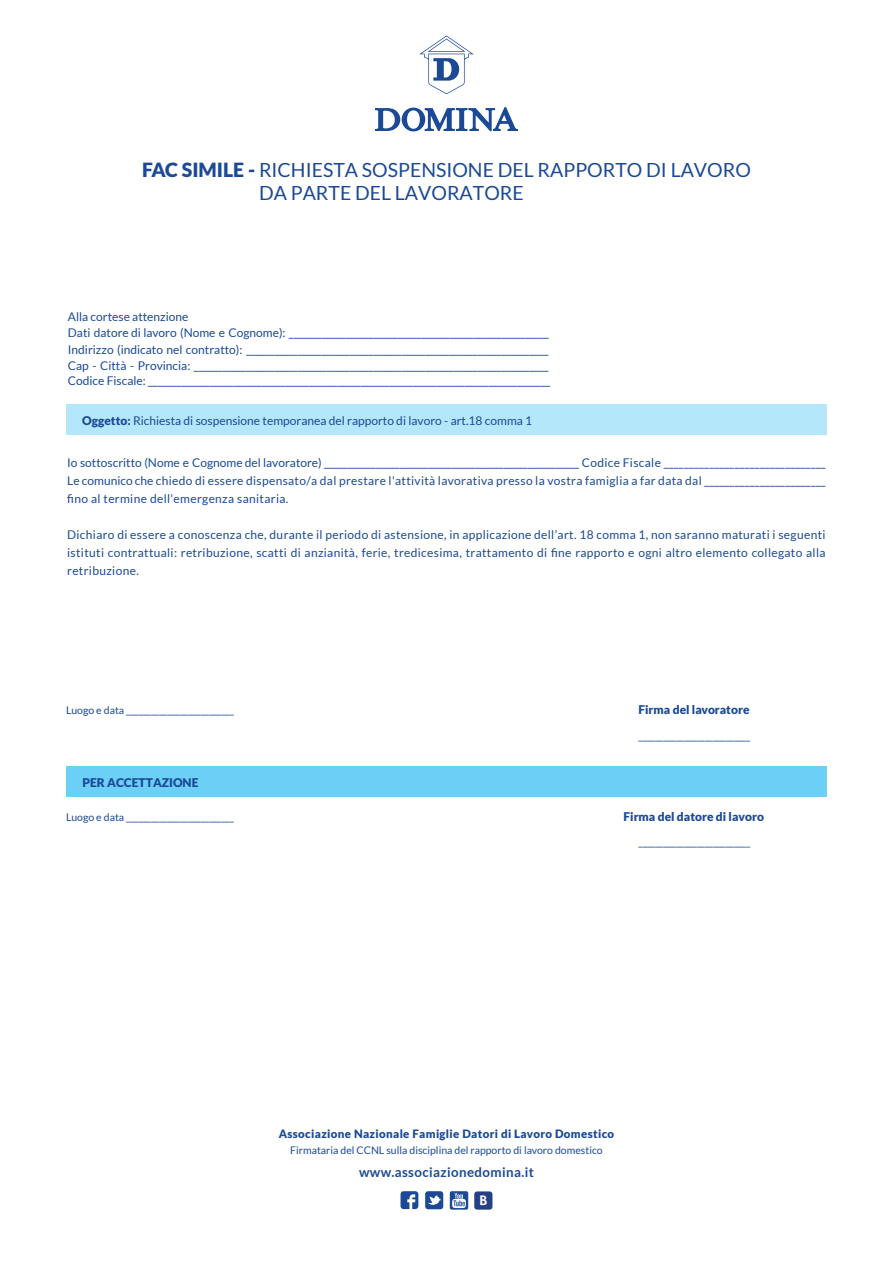
<style>
.page{position:relative;width:893px;height:1263px;background:#fff}
.page>*{position:absolute;margin:0;border:0;box-sizing:border-box;transform-origin:0 0}
.t1{font:19.5px/23.4px "Lato";color:#1b4996}
.t2{font:700 13.35px "Lato";letter-spacing:.03em;color:#1b4996}
.t3{font:700 13.05px "Aller";color:#fff}
.t4{font:12px/18px "Lato";color:#1b4996;text-align:justify}
.t5{font:900 12px "Lato";color:#1b4996}
.t6{font:900 11.55px "Lato";letter-spacing:.03em;color:#1b4996}
.t7{font:10.5px "Lato";color:#1b4996}
.s1{font-weight:900}
</style>
<div class="page">
<svg style="left:419px;top:36px;width:55px;height:58px"></svg>
<svg style="left:375px;top:107px;width:143px;height:25px"></svg>
<div style="left:67px;top:405px;width:760px;height:30px;background:#b5e7fa"></div>
<div style="left:67px;top:766px;width:760px;height:30px;background:#6bcff6"></div>
<svg style="left:400px;top:1191px;width:18px;height:18px"></svg>
<svg style="left:425px;top:1191px;width:18px;height:18px"></svg>
<svg style="left:450px;top:1191px;width:18px;height:19px"></svg>
<div style="left:474px;top:1191px;width:18px;height:19px;background:#264085;border-radius:3px"></div>
<h1 class="t1" style="left:259px;top:158px;width:493px;text-indent:-117px"><span class="s1">FAC SIMILE -</span> RICHIESTA SOSPENSIONE DEL RAPPORTO DI LAVORO<br>DA PARTE DEL LAVORATORE</h1>
<p class="t4" style="left:68px;top:308px;width:483px;line-height:16.5px;text-align:left">Alla cortese attenzione<br>Dati datore di lavoro (Nome e Cognome): _______________________________________________________ Indirizzo (indicato nel contratto): ________________________________________________________________ Cap - Città - Provincia: ___________________________________________________________________________</p>
<p class="t4" style="left:68px;top:371px;width:484px">Codice Fiscale: _____________________________________________________________________________________</p>
<p class="t4" style="left:82px;top:412px;width:451px"><span class="s1">Oggetto:</span> Richiesta di sospensione temporanea del rapporto di lavoro - art.18 comma 1</p>
<p class="t4" style="left:67px;top:454px;width:760px">Io sottoscritto (Nome e Cognome del lavoratore) ______________________________________________________ Codice Fiscale ________________________________ Le comunico che chiedo di essere dispensato/a dal prestare l'attività lavorativa presso la vostra famiglia a far data dal ________________________ fino al termine dell'emergenza sanitaria.</p>
<p class="t4" style="left:67px;top:526px;width:760px">Dichiaro di essere a conoscenza che, durante il periodo di astensione, in applicazione dell’art. 18 comma 1, non saranno maturati i seguenti istituti contrattuali: retribuzione, scatti di anzianità, ferie, tredicesima, trattamento di fine rapporto e ogni altro elemento collegato alla retribuzione.</p>
<p class="t7" style="left:66px;top:704px;width:169px">Luogo e data __________________________</p>
<p class="t5" style="left:82px;top:775px;width:117px">PER ACCETTAZIONE</p>
<p class="t7" style="left:66px;top:811px;width:169px">Luogo e data __________________________</p>
<p class="t5" style="left:638px;top:703px;width:112px">Firma del lavoratore</p>
<p class="t7" style="left:638px;top:730px;width:113px">___________________________</p>
<p class="t5" style="left:624px;top:809px;width:142px">Firma del datore di lavoro</p>
<p class="t7" style="left:638px;top:836px;width:113px">___________________________</p>
<p class="t6" style="left:279px;top:1127px;width:337px">Associazione Nazionale Famiglie Datori di Lavoro Domestico</p>
<p class="t2" style="left:359px;top:1165px;width:176px">www.associazionedomina.it</p>
<p class="t3" style="left:479px;top:1192px;width:9px">B</p>
<p class="t7" style="left:290px;top:1144px;width:314px">Firmataria del CCNL sulla disciplina del rapporto di lavoro domestico</p>
</div>
